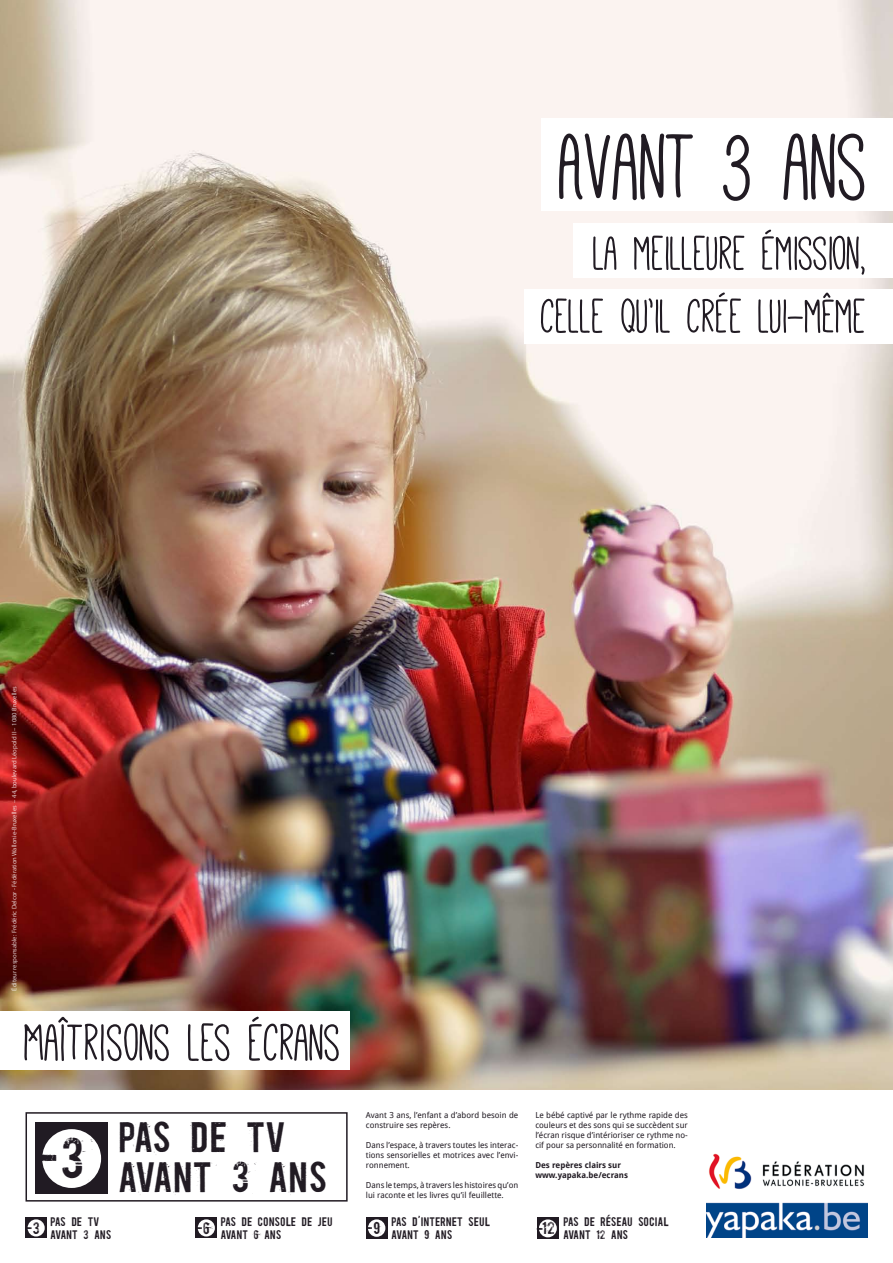
<style>
.page{position:relative;width:893px;height:1263px;background:#fff}
.page>*{position:absolute;margin:0;border:0;box-sizing:border-box;transform-origin:0 0}
.t1{font:104.48px "Mathlete Bulky";color:#211b23}
.t2{font:57.53px "Mathlete Bulky";color:#211b23}
.t3{font:52.43px/62.8px "Mathlete Bulky";color:#211b23;text-align:right}
.t4{font:47.78px "Boycott";color:#211b23}
.t5{font:35.92px/39.8px "Boycott";letter-spacing:-.04em;color:#211b23}
.t6{font:14.55px "Boycott";color:#211b23}
.t7{font:14.1px "Boycott";color:#211b23}
.t8{font:13.95px "Boycott";color:#211b23}
.t9{font:10.5px/12.6px "Boycott";color:#211b23}
.t10{font:10.5px/12.6px "Boycott";letter-spacing:-.04em;color:#211b23}
.t11{font:8.25px/9.9px "Droid Sans";color:#211b23}
.t12{font:700 8.25px "Droid Sans";color:#211b23}
.t13{font:6.6px "Myriad Pro";color:#fff}
</style>
<div class="page">
<img style="left:0;top:0;width:893px;height:1090px">
<div style="left:542px;top:119px;width:351px;height:92px;background:#fff"></div>
<div style="left:574px;top:224px;width:319px;height:54px;background:#fff"></div>
<div style="left:525px;top:289px;width:368px;height:55px;background:#fff"></div>
<svg style="left:196px;top:1217px;width:21px;height:21px"></svg>
<div style="left:198px;top:1219px;width:17px;height:17px;background:#fff;border-radius:50%"></div>
<svg style="left:26px;top:1217px;width:21px;height:21px"></svg>
<div style="left:28px;top:1219px;width:17px;height:17px;background:#fff;border-radius:50%"></div>
<svg style="left:366px;top:1217px;width:21px;height:21px"></svg>
<div style="left:368px;top:1219px;width:17px;height:18px;background:#fff;border-radius:50%"></div>
<div style="left:537px;top:1217px;width:22px;height:22px;background:#211b23"></div>
<div style="left:539px;top:1219px;width:18px;height:18px;background:#fff;border-radius:50%"></div>
<img style="left:706px;top:1203px;width:161px;height:34px">
<img style="left:709px;top:1153px;width:156px;height:36px">
<div style="left:35px;top:1122px;width:72px;height:71px;background:#211b23"></div>
<div style="left:42px;top:1129px;width:59px;height:59px;background:#fff;border-radius:50%"></div>
<div style="left:26px;top:1112px;width:322px;height:89px;border:2px solid #211b23"></div>
<div style="left:0;top:1011px;width:349px;height:58px;background:#fff"></div>
<h1 class="t1" style="left:561px;top:116px;width:309px">AVANT 3 ANS</h1>
<h3 class="t3" style="left:541px;top:222px;width:327px">LA MEILLEURE ÉMISSION,<br>CELLE QU’IL CRÉE LUI-MÊME</h3>
<p class="t13" style="left:10px;top:991px;width:306px;rotate:-90deg">éditeur responsable: Frédéric Delcor - Fédération Wallonie-Bruxelles – 44, boulevard Léopold II – 1080 Bruxelles</p>
<h2 class="t2" style="left:24px;top:1014px;width:318px">MAITRISONS LES ÉCRANS</h2>
<h2 class="t2" style="left:57px;top:1014px;width:17px">Î</h2>
<h3 class="t4" style="left:35px;top:1134px;width:51px">-3</h3>
<h3 class="t5" style="left:118px;top:1120px;width:212px">PAS DE TV<br>AVANT 3 ANS</h3>
<p class="t11" style="left:366px;top:1111px;width:154px">Avant 3 ans, l’enfant a d’abord besoin de construire ses repères.</p>
<p class="t11" style="left:366px;top:1140px;width:154px;text-align:justify">Dans l’espace, à travers toutes les interac&shy;tions sensorielles et motrices avec l’envi&shy;ronnement.</p>
<p class="t11" style="left:366px;top:1180px;width:154px">Dans le temps, à travers les histoires qu’on lui raconte et les livres qu’il feuillette.</p>
<p class="t11" style="left:535px;top:1111px;width:154px;text-align:justify">Le bébé captivé par le rythme rapide des couleurs et des sons qui se succèdent sur l’écran risque d’intérioriser ce rythme no&shy;cif pour sa personnalité en formation.</p>
<p class="t12" style="left:535px;top:1160px;width:87px">Des repères clairs sur</p>
<p class="t12" style="left:535px;top:1170px;width:94px">www.yapaka.be/ecrans</p>
<h3 class="t8" style="left:26px;top:1221px;width:16px">-3</h3>
<p class="t10" style="left:50px;top:1216px;width:63px">PAS DE TV<br>AVANT 3 ANS</p>
<h3 class="t7" style="left:366px;top:1221px;width:16px">-9</h3>
<p class="t9" style="left:391px;top:1216px;width:101px">PAS D’INTERNET SEUL<br>AVANT 9 ANS</p>
<h3 class="t6" style="left:536px;top:1220px;width:20px">-12</h3>
<p class="t9" style="left:563px;top:1216px;width:107px">PAS DE RÉSEAU SOCIAL<br>AVANT 12 ANS</p>
<h3 class="t8" style="left:196px;top:1221px;width:16px">-6</h3>
<p class="t9" style="left:220px;top:1216px;width:114px">PAS DE CONSOLE DE JEU<br>AVANT 6 ANS</p>
</div>
